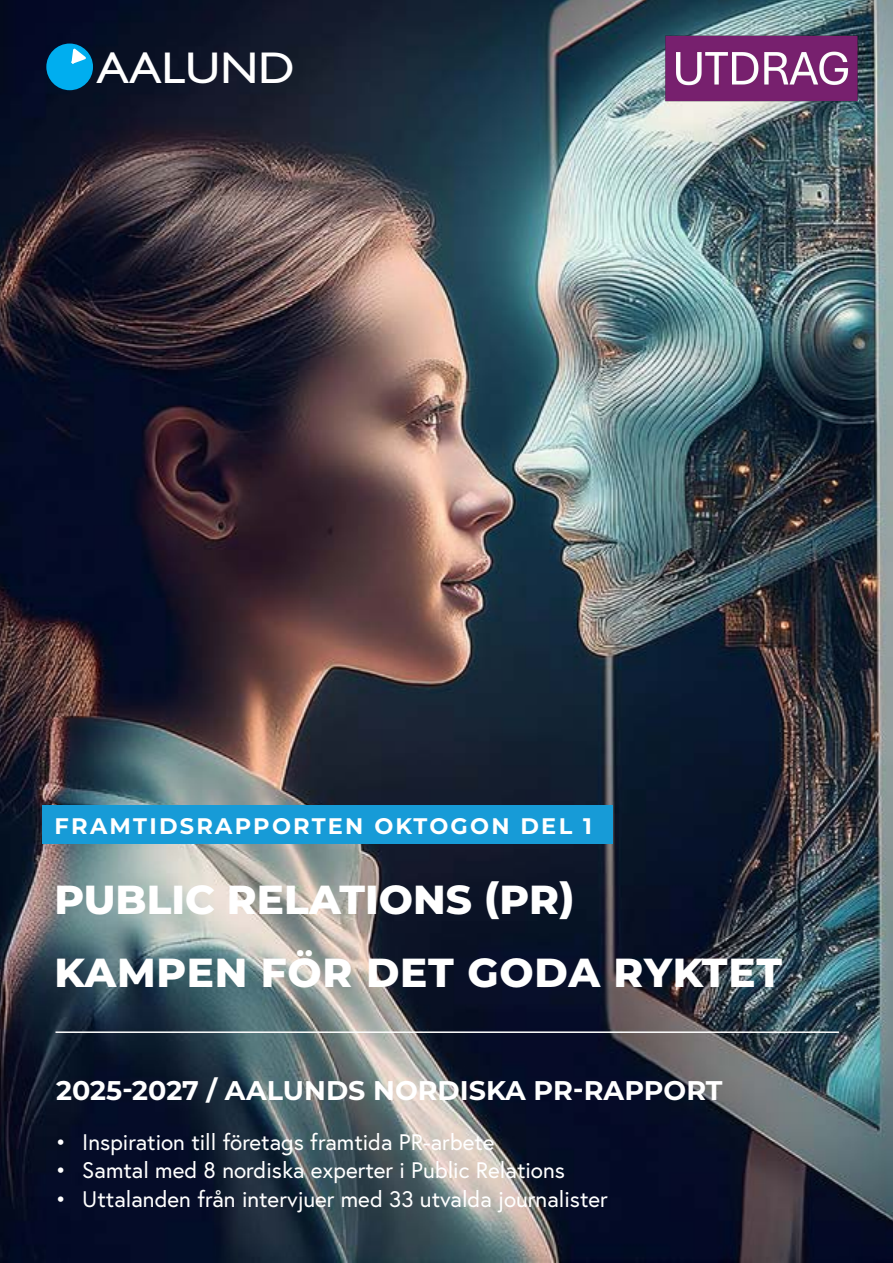
<style>
.page{position:relative;width:893px;height:1263px;background:#fff}
.page>*{position:absolute;margin:0;border:0;box-sizing:border-box;transform-origin:0 0}
.t1{font:44.7px "Gill Sans";color:#fff;scale:1.09 1}
.t2{font:800 40.5px/72.3px "Montserrat";letter-spacing:.01em;color:#fff}
.t3{font:700 27px "Montserrat";color:#fff}
.t4{font:22.5px "Europa";color:#fff}
.t5{font:700 22.5px "Montserrat";letter-spacing:.1em;color:#fff}
</style>
<div class="page">
<img style="left:0;top:0;width:893px;height:1263px">
<hr style="left:56px;top:1031px;width:783px;height:2px;background:#fff">
<div style="left:46px;top:44px;width:47px;height:46px;background:#00aeef;border-radius:50%"></div>
<svg style="left:71px;top:48px;width:15px;height:16px"></svg>
<div style="left:42px;top:805px;width:571px;height:39px;background:#179bd7"></div>
<img style="left:644px;top:24px;width:235px;height:104px">
<h1 class="t1" style="left:97px;top:42px;width:183px">AALUND</h1>
<p class="t5" style="left:55px;top:810px;width:539px">FRAMTIDSRAPPORTEN OKTOGON DEL 1</p>
<h2 class="t2" style="left:55px;top:862px;width:729px">PUBLIC RELATIONS (PR)<br>KAMPEN FÖR DET GODA RYKTET</h2>
<p class="t3" style="left:56px;top:1071px;width:668px">2025-2027 / AALUNDS NORDISKA PR-RAPPORT</p>
<p class="t4" style="left:55px;top:1127px;width:441px">• Inspiration till företags framtida PR-arbete</p>
<p class="t4" style="left:55px;top:1156px;width:511px">• Samtal med 8 nordiska experter i Public Relations</p>
<p class="t4" style="left:55px;top:1184px;width:554px">• Uttalanden från intervjuer med 33 utvalda journalister</p>
</div>
